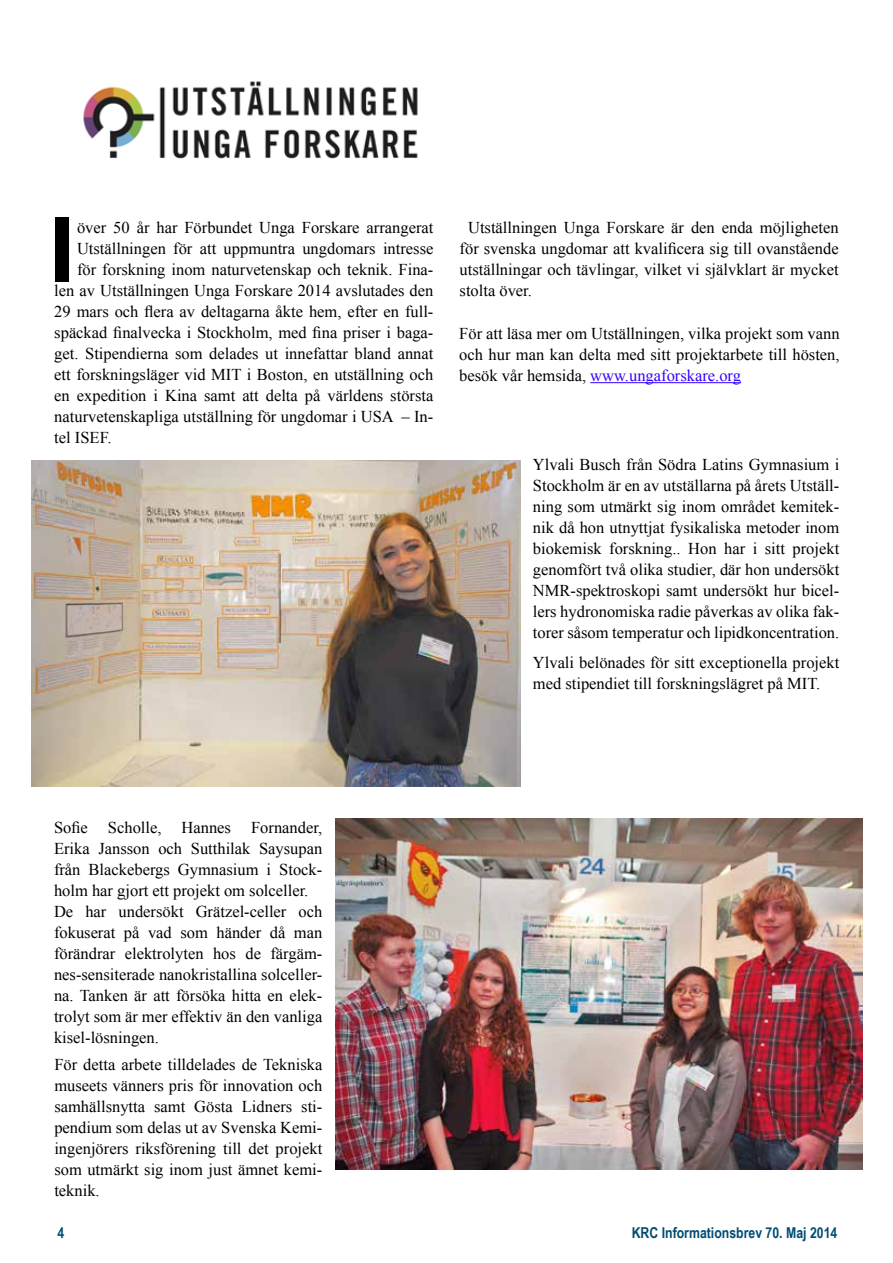
<style>
.page{position:relative;width:893px;height:1263px;background:#fff}
.page>*{position:absolute;margin:0;border:0;box-sizing:border-box;transform-origin:0 0}
.t1{font:700 90px "Arial";color:#000}
.t2{font:16.5px/21px "Times New Roman";color:#000;text-align:justify}
.t3{font:700 15px "Arial Narrow";color:#004c73}
.s1{color:#3200ff}
</style>
<div class="page">
<img style="left:83px;top:81px;width:335px;height:78px">
<hr style="left:590px;top:382px;width:151px;height:1px;background:#3200ff">
<img style="left:31px;top:460px;width:489px;height:326px">
<img style="left:335px;top:818px;width:527px;height:352px">
<h1 class="t1" style="left:50px;top:190px;width:27px">I</h1>
<p class="t2" style="left:77px;top:216px;width:358px">över 50 år har Förbundet Unga Forskare arrangerat</p>
<p class="t2" style="left:77px;top:237px;width:358px">Utställningen för att uppmuntra ungdomars intresse</p>
<p class="t2" style="left:77px;top:258px;width:358px">för forskning inom naturvetenskap och teknik. Fina-</p>
<p class="t2" style="left:54px;top:279px;width:381px">len av Utställningen Unga Forskare 2014 avslutades den</p>
<p class="t2" style="left:54px;top:300px;width:381px">29 mars och flera av deltagarna åkte hem, efter en full-</p>
<p class="t2" style="left:54px;top:321px;width:381px">späckad finalvecka i Stockholm, med fina priser i baga-</p>
<p class="t2" style="left:54px;top:342px;width:381px">get. Stipendierna som delades ut innefattar bland annat</p>
<p class="t2" style="left:54px;top:363px;width:381px">ett forskningsläger vid MIT i Boston, en utställning och</p>
<p class="t2" style="left:54px;top:384px;width:381px">en expedition i Kina samt att delta på världens största</p>
<p class="t2" style="left:54px;top:405px;width:381px">naturvetenskapliga utställning för ungdomar i USA – In-</p>
<p class="t2" style="left:54px;top:426px;width:59px">tel ISEF.</p>
<p class="t2" style="left:460px;top:216px;width:381px;text-indent:8px">Utställningen Unga Forskare är den enda möjligheten för svenska ungdomar att kvalificera sig till ovanstående utställningar och tävlingar, vilket vi självklart är mycket stolta över.</p>
<p class="t2" style="left:459px;top:323px;width:382px">För att läsa mer om Utställningen, vilka projekt som vann och hur man kan delta med sitt projektarbete till hösten, besök vår hemsida, <span class="s1">www.ungaforskare.org</span></p>
<p class="t2" style="left:533px;top:454px;width:308px">Ylvali Busch från Södra Latins Gymnasium i Stockholm är en av utställarna på årets Utställ&shy;ning som utmärkt sig inom området kemitek&shy;nik då hon utnyttjat fysikaliska metoder inom biokemisk forskning.. Hon har i sitt projekt genomfört två olika studier, där hon undersökt NMR-spektroskopi samt undersökt hur bicel&shy;lers hydronomiska radie påverkas av olika fak&shy;torer såsom temperatur och lipidkoncentration.</p>
<p class="t2" style="left:533px;top:651px;width:308px">Ylvali belönades för sitt exceptionella projekt med stipendiet till forskningslägret på MIT.</p>
<p class="t2" style="left:54px;top:817px;width:270px;text-align:left">Sofie Scholle, Hannes Fornander, Erika Jansson och Sutthilak Saysupan från Blackebergs Gymnasium i Stock&shy;holm har gjort ett projekt om solceller.<br>De har undersökt Grätzel-celler och fokuserat på vad som händer då man förändrar elektrolyten hos de färgäm&shy;nes-sensiterade nanokristallina solceller&shy;na. Tanken är att försöka hitta en elek&shy;trolyt som är mer effektiv än den vanliga kisel-lösningen.</p>
<p class="t2" style="left:54px;top:1054px;width:270px">För detta arbete tilldelades de Tekniska museets vänners pris för innovation och samhällsnytta samt Gösta Lidners sti&shy;pendium som delas ut av Svenska Kemi&shy;ingenjörers riksförening till det projekt som utmärkt sig inom just ämnet kemi&shy;teknik.</p>
<p class="t3" style="left:57px;top:1221px;width:8px">4</p>
<p class="t3" style="left:632px;top:1221px;width:207px">KRC Informationsbrev 70. Maj 2014</p>
</div>
